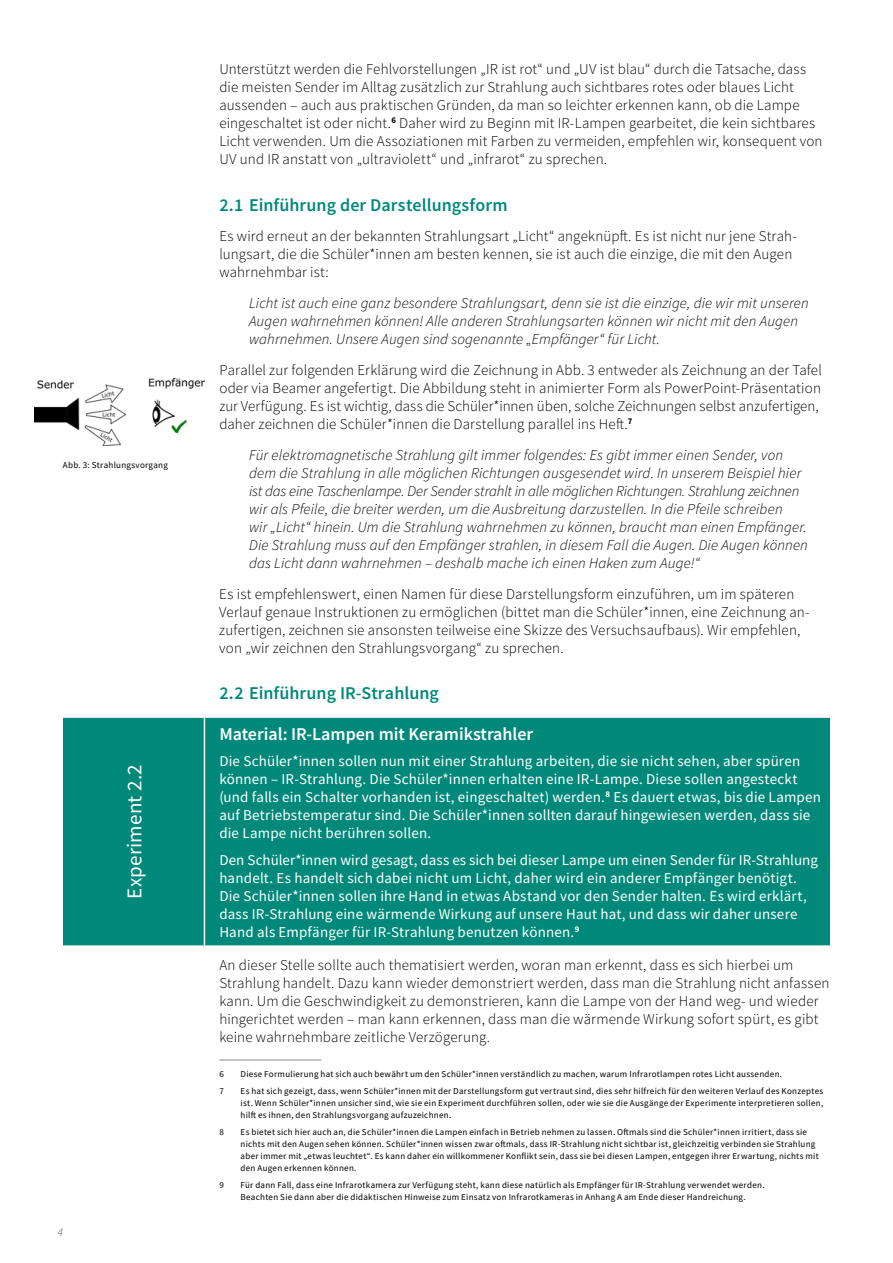
<style>
.page{position:relative;width:893px;height:1263px;background:#fff}
.page>*{position:absolute;margin:0;border:0;box-sizing:border-box;transform-origin:0 0}
.t1{font:21px "Source Sans Pro";letter-spacing:.005em;color:#fff}
.t2{font:600 18px "Source Sans Pro";letter-spacing:.005em;color:#00897a}
.t3{font:600 18px "Source Sans Pro";color:#fff}
.t4{font:300 15px/18px "Source Sans Pro";letter-spacing:.01em;color:#000}
.t5{font:italic 300 15px/18px "Source Sans Pro";letter-spacing:.005em;color:#000}
.t6{font:15px/18px "Source Sans Pro";letter-spacing:.01em;color:#fff}
.t7{font:italic 300 12px "Source Sans Pro";color:#555756}
.t8{font:9px/12px "Source Sans Pro";letter-spacing:.03em;color:#000}
</style>
<div class="page">
<div style="left:63px;top:718px;width:767px;height:227px;background:#00897a"></div>
<hr style="left:204px;top:718px;width:1px;height:227px;background:#fff">
<hr style="left:219px;top:1059px;width:102px;height:1px;background:#878988">
<img style="left:34px;top:379px;width:170px;height:66px">
<p class="t8" style="left:63px;top:459px;width:107px">Abb. 3: Strahlungsvorgang</p>
<h1 class="t1" style="left:121px;top:899px;width:136px;rotate:-90deg">Experiment 2.2</h1>
<p class="t7" style="left:57px;top:1225px;width:7px">4</p>
<p class="t4" style="left:219px;top:60px;width:605px">Unterstützt werden die Fehlvorstellungen „IR ist rot“ und „UV ist blau“ durch die Tatsache, dass die meisten Sender im Alltag zusätzlich zur Strahlung auch sichtbares rotes oder blaues Licht aussenden – auch aus praktischen Gründen, da man so leichter erkennen kann, ob die Lampe eingeschaltet ist oder nicht.<sup>6</sup> Daher wird zu Beginn mit IR-Lampen gearbeitet, die kein sichtbares Licht verwenden. Um die Assoziationen mit Farben zu vermeiden, empfehlen wir, konsequent von UV und IR anstatt von „ultraviolett“ und „infrarot“ zu sprechen.</p>
<p class="t2" style="left:219px;top:193px;width:290px">2.1 Einführung der Darstellungsform</p>
<p class="t4" style="left:219px;top:227px;width:579px">Es wird erneut an der bekannten Strahlungsart „Licht“ angeknüpft. Es ist nicht nur jene Strah&shy;lungsart, die die Schüler*innen am besten kennen, sie ist auch die einzige, die mit den Augen wahrnehmbar ist:</p>
<p class="t5" style="left:249px;top:294px;width:561px">Licht ist auch eine ganz besondere Strahlungsart, denn sie ist die einzige, die wir mit unseren<br>Augen wahrnehmen können! Alle anderen Strahlungsarten können wir nicht mit den Augen wahrnehmen. Unsere Augen sind sogenannte „Empfänger“ für Licht.</p>
<p class="t4" style="left:219px;top:361px;width:604px">Parallel zur folgenden Erklärung wird die Zeichnung in Abb. 3 entweder als Zeichnung an der Tafel oder via Beamer angefertigt. Die Abbildung steht in animierter Form als PowerPoint-Präsentation zur Verfügung. Es ist wichtig, dass die Schüler*innen üben, solche Zeichnungen selbst anzufertigen, daher zeichnen die Schüler*innen die Darstellung parallel ins Heft.<sup>7</sup></p>
<p class="t5" style="left:249px;top:446px;width:560px">Für elektromagnetische Strahlung gilt immer folgendes: Es gibt immer einen Sender, von dem die Strahlung in alle möglichen Richtungen ausgesendet wird. In unserem Beispiel hier ist das eine Taschenlampe. Der Sender strahlt in alle möglichen Richtungen. Strahlung zeichnen wir als Pfeile, die breiter werden, um die Ausbreitung darzustellen. In die Pfeile schreiben<br>wir „Licht“ hinein. Um die Strahlung wahrnehmen zu können, braucht man einen Empfänger.<br>Die Strahlung muss auf den Empfänger strahlen, in diesem Fall die Augen. Die Augen können das Licht dann wahrnehmen – deshalb mache ich einen Haken zum Auge!“</p>
<p class="t4" style="left:219px;top:584px;width:591px">Es ist empfehlenswert, einen Namen für diese Darstellungsform einzuführen, um im späteren Verlauf genaue Instruktionen zu ermöglichen (bittet man die Schüler*innen, eine Zeichnung an&shy;zufertigen, zeichnen sie ansonsten teilweise eine Skizze des Versuchsaufbaus). Wir empfehlen, von „wir zeichnen den Strahlungsvorgang“ zu sprechen.</p>
<p class="t2" style="left:219px;top:681px;width:221px">2.2 Einführung IR-Strahlung</p>
<p class="t3" style="left:219px;top:722px;width:315px">Material: IR-Lampen mit Keramikstrahler</p>
<p class="t6" style="left:219px;top:752px;width:603px">Die Schüler*innen sollen nun mit einer Strahlung arbeiten, die sie nicht sehen, aber spüren können – IR-Strahlung. Die Schüler*innen erhalten eine IR-Lampe. Diese sollen angesteckt (und falls ein Schalter vorhanden ist, eingeschaltet) werden.<sup>8</sup> Es dauert etwas, bis die Lampen auf Betriebstemperatur sind. Die Schüler*innen sollten darauf hingewiesen werden, dass sie die Lampe nicht berühren sollen.</p>
<p class="t6" style="left:219px;top:851px;width:600px">Den Schüler*innen wird gesagt, dass es sich bei dieser Lampe um einen Sender für IR-Strahlung handelt. Es handelt sich dabei nicht um Licht, daher wird ein anderer Empfänger benötigt.<br>Die Schüler*innen sollen ihre Hand in etwas Abstand vor den Sender halten. Es wird erklärt, dass IR-Strahlung eine wärmende Wirkung auf unsere Haut hat, und dass wir daher unsere Hand als Empfänger für IR-Strahlung benutzen können.<sup>9</sup></p>
<p class="t4" style="left:219px;top:956px;width:612px">An dieser Stelle sollte auch thematisiert werden, woran man erkennt, dass es sich hierbei um Strahlung handelt. Dazu kann wieder demonstriert werden, dass man die Strahlung nicht anfassen kann. Um die Geschwindigkeit zu demonstrieren, kann die Lampe von der Hand weg- und wieder hingerichtet werden – man kann erkennen, dass man die wärmende Wirkung sofort spürt, es gibt keine wahrnehmbare zeitliche Verzögerung.</p>
<p class="t8" style="left:219px;top:1068px;width:6px">6</p>
<p class="t8" style="left:241px;top:1068px;width:543px">Diese Formulierung hat sich auch bewährt um den Schüler*innen verständlich zu machen, warum Infrarotlampen rotes Licht aussenden.</p>
<p class="t8" style="left:219px;top:1085px;width:6px">7</p>
<p class="t8" style="left:241px;top:1085px;width:584px;text-align:justify">Es hat sich gezeigt, dass, wenn Schüler*innen mit der Darstellungsform gut vertraut sind, dies sehr hilfreich für den weiteren Verlauf des Konzeptes ist. Wenn Schüler*innen unsicher sind, wie sie ein Experiment durchführen sollen, oder wie sie die Ausgänge der Experimente interpretieren sollen, hilft es ihnen, den Strahlungsvorgang aufzuzeichnen.</p>
<p class="t8" style="left:219px;top:1126px;width:6px">8</p>
<p class="t8" style="left:241px;top:1126px;width:580px">Es bietet sich hier auch an, die Schüler*innen die Lampen einfach in Betrieb nehmen zu lassen. Oftmals sind die Schüler*innen irritiert, dass sie nichts mit den Augen sehen können. Schüler*innen wissen zwar oftmals, dass IR-Strahlung nicht sichtbar ist, gleichzeitig verbinden sie Strahlung aber immer mit „etwas leuchtet“. Es kann daher ein willkommener Konflikt sein, dass sie bei diesen Lampen, entgegen ihrer Erwartung, nichts mit den Augen erkennen können.</p>
<p class="t8" style="left:219px;top:1179px;width:6px">9</p>
<p class="t8" style="left:241px;top:1179px;width:525px">Für dann Fall, dass eine Infrarotkamera zur Verfügung steht, kann diese natürlich als Empfänger für IR-Strahlung verwendet werden.<br>Beachten Sie dann aber die didaktischen Hinweise zum Einsatz von Infrarotkameras in Anhang A am Ende dieser Handreichung.</p>
</div>
